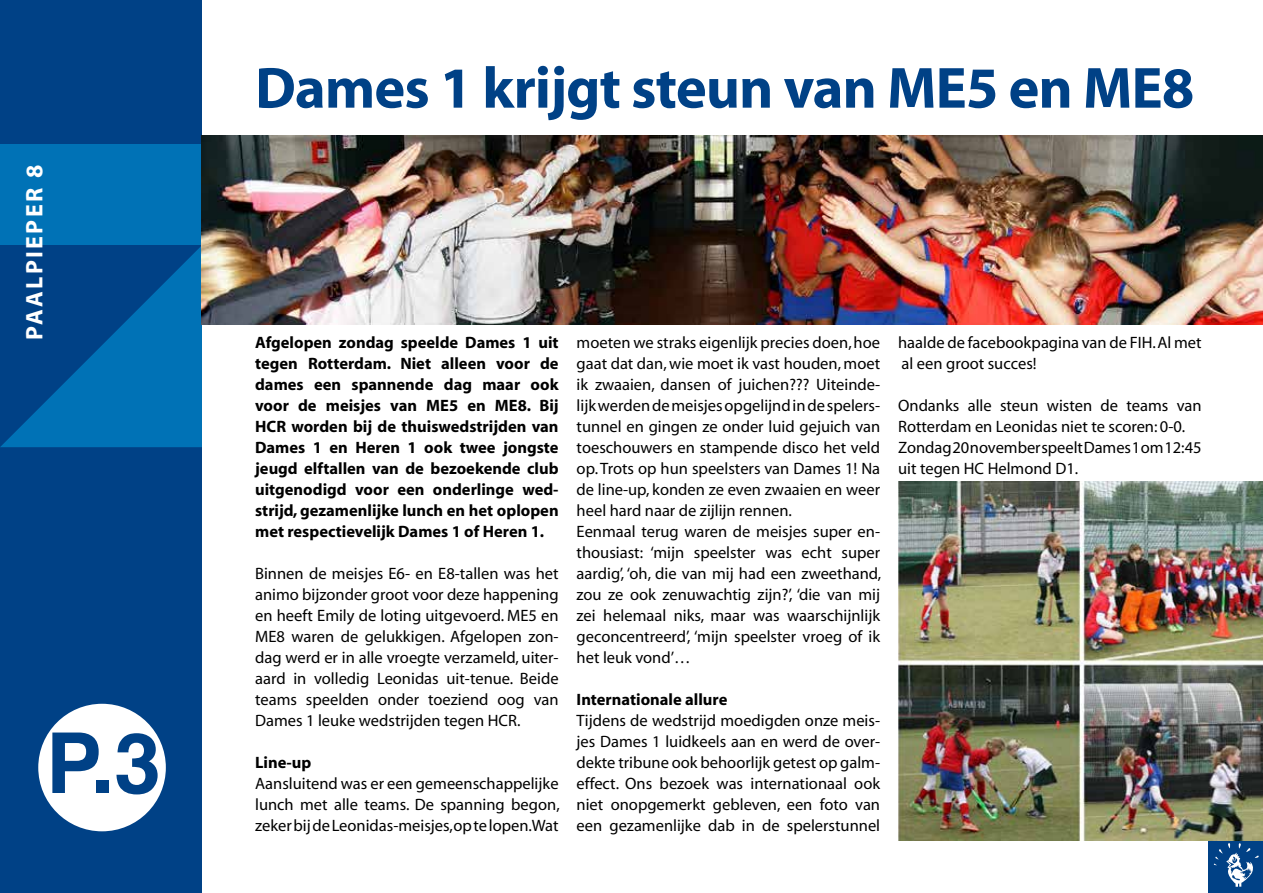
<style>
.page{position:relative;width:1263px;height:893px;background:#fff}
.page>*{position:absolute;margin:0;border:0;box-sizing:border-box;transform-origin:0 0}
.t1{font:700 84px "Helvetica";color:#004186}
.t2{font:700 58.5px "Myriad";letter-spacing:-.015em;color:#004186}
.t3{font:700 24px "Myriad";letter-spacing:.1em;color:#fff}
.t4{font:16.5px/21px "Myriad";color:#000;text-align:justify}
.t5{font:700 16.5px/21px "Myriad";color:#000;text-align:justify}
</style>
<div class="page">
<div style="left:0;top:0;width:202px;height:893px;background:#004186"></div>
<div style="left:38px;top:704px;width:128px;height:127px;background:#fff;border-radius:50%"></div>
<div style="left:1208px;top:837px;width:55px;height:56px;background:#004186"></div>
<svg style="left:1213px;top:843px;width:46px;height:44px"></svg>
<div style="left:0;top:145px;width:202px;height:100px;background:#0072b6"></div>
<svg style="left:0;top:245px;width:202px;height:202px"></svg>
<img style="left:202px;top:135px;width:1061px;height:189px">
<img style="left:899px;top:482px;width:364px;height:359px">
<h3 class="t3" style="left:22px;top:340px;width:177px;rotate:-90deg">PAALPIEPER 8</h3>
<h1 class="t1" style="left:46px;top:696px;width:117px">P.3</h1>
<h2 class="t2" style="left:255px;top:58px;width:941px">Dames 1 krijgt steun van ME5 en ME8</h2>
<p class="t5" style="left:255px;top:333px;width:305px">Afgelopen zondag speelde Dames 1 uit tegen Rotterdam. Niet alleen voor de dames een spannende dag maar ook voor de meisjes van ME5 en ME8. Bij HCR worden bij de thuiswedstrijden van Dames 1 en Heren 1 ook twee jongste jeugd elftallen van de bezoekende club uitgenodigd voor een onderlinge wed&shy;strijd, gezamenlijke lunch en het oplopen met respectievelijk Dames 1 of Heren 1.</p>
<p class="t4" style="left:255px;top:564px;width:305px">Binnen de meisjes E6- en E8-tallen was het animo bijzonder groot voor deze happening en heeft Emily de loting uitgevoerd. ME5 en ME8 waren de gelukkigen. Afgelopen zon&shy;dag werd er in alle vroegte verzameld, uiter&shy;aard in volledig Leonidas uit-tenue. Beide teams speelden onder toeziend oog van Dames 1 leuke wedstrijden tegen HCR.</p>
<p class="t5" style="left:255px;top:753px;width:58px">Line-up</p>
<p class="t4" style="left:255px;top:774px;width:306px">Aansluitend was er een gemeenschappelijke lunch met alle teams. De spanning begon, zeker bij de Leonidas-meisjes, op te lopen.Wat</p>
<p class="t4" style="left:577px;top:333px;width:306px;text-align:left">moeten we straks eigenlijk precies doen, hoe gaat dat dan, wie moet ik vast houden, moet ik zwaaien, dansen of juichen??? Uiteinde&shy;lijk werden de meisjes opgelijnd in de spelers&shy;tunnel en gingen ze onder luid gejuich van toeschouwers en stampende disco het veld op. Trots op hun speelsters van Dames 1! Na de line-up, konden ze even zwaaien en weer heel hard naar de zijlijn rennen.<br>Eenmaal terug waren de meisjes super en&shy;thousiast: ‘mijn speelster was echt super aardig’, ‘oh, die van mij had een zweethand, zou ze ook zenuwachtig zijn?’, ‘die van mij zei helemaal niks, maar was waarschijnlijk geconcentreerd’, ‘mijn speelster vroeg of ik het leuk vond’…</p>
<p class="t5" style="left:577px;top:690px;width:152px">Internationale allure</p>
<p class="t4" style="left:577px;top:711px;width:305px">Tijdens de wedstrijd moedigden onze meis&shy;jes Dames 1 luidkeels aan en werd de over&shy;dekte tribune ook behoorlijk getest op galm&shy;effect. Ons bezoek was internationaal ook niet onopgemerkt gebleven, een foto van een gezamenlijke dab in de spelerstunnel</p>
<p class="t4" style="left:898px;top:333px;width:305px">haalde de facebookpagina van de FIH. Al met al een groot succes!</p>
<p class="t4" style="left:898px;top:396px;width:305px;text-align:left">Ondanks alle steun wisten de teams van Rotterdam en Leonidas niet te scoren: 0-0.<br>Zondag 20 november speelt Dames 1 om 12:45 uit tegen HC Helmond D1.</p>
</div>
